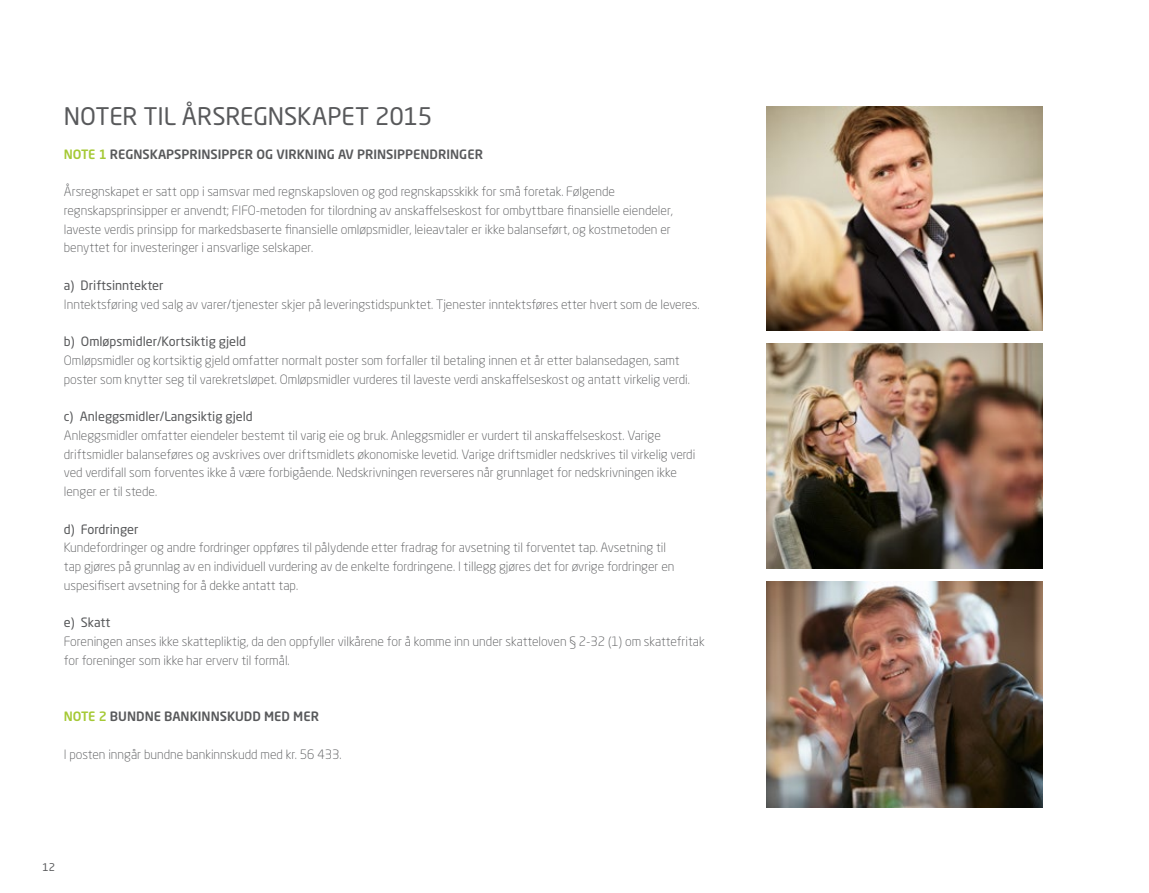
<style>
.page{position:relative;width:1149px;height:893px;background:#fff}
.page>*{position:absolute;margin:0;border:0;box-sizing:border-box;transform-origin:0 0}
.t1{font:24px "Neo Sans Std";letter-spacing:-.005em;color:#58595b}
.t2{font:300 12.75px/18.8px "Neo Sans Std";color:#58595b}
.t3{font:12.75px "Neo Sans Std";color:#58595b}
.t4{font:500 12.75px "Neo Sans Std";color:#58595b}
.t5{font:10.5px "Neo Sans Std";color:#58595b}
.s1{color:#a5c935}
</style>
<div class="page">
<img style="left:766px;top:344px;width:276px;height:224px">
<img style="left:766px;top:106px;width:276px;height:225px">
<img style="left:766px;top:581px;width:276px;height:227px">
<h1 class="t1" style="left:64px;top:101px;width:370px">NOTER TIL ÅRSREGNSKAPET 2015</h1>
<p class="t4" style="left:64px;top:146px;width:420px"><span class="s1">NOTE 1</span> REGNSKAPSPRINSIPPER OG VIRKNING AV PRINSIPPENDRINGER</p>
<p class="t2" style="left:64px;top:182px;width:610px">Årsregnskapet er satt opp i samsvar med regnskapsloven og god regnskapsskikk for små foretak. Følgende regnskapsprinsipper er anvendt; FIFO-metoden for tilordning av anskaffelseskost for ombyttbare finansielle eiendeler, laveste verdis prinsipp for markedsbaserte finansielle omløpsmidler, leieavtaler er ikke balanseført, og kostmetoden er benyttet for investeringer i ansvarlige selskaper.</p>
<p class="t3" style="left:64px;top:277px;width:101px">a) Driftsinntekter</p>
<p class="t2" style="left:64px;top:294px;width:637px">Inntektsføring ved salg av varer/tjenester skjer på leveringstidspunktet. Tjenester inntektsføres etter hvert som de leveres.</p>
<p class="t3" style="left:64px;top:334px;width:184px">b) Omløpsmidler/Kortsiktig gjeld</p>
<p class="t2" style="left:64px;top:351px;width:627px">Omløpsmidler og kortsiktig gjeld omfatter normalt poster som forfaller til betaling innen et år etter balansedagen, samt poster som knytter seg til varekretsløpet. Omløpsmidler vurderes til laveste verdi anskaffelseskost og antatt virkelig verdi.</p>
<p class="t3" style="left:64px;top:409px;width:190px">c) Anleggsmidler/Langsiktig gjeld</p>
<p class="t2" style="left:64px;top:426px;width:632px">Anleggsmidler omfatter eiendeler bestemt til varig eie og bruk. Anleggsmidler er vurdert til anskaffelseskost. Varige driftsmidler balanseføres og avskrives over driftsmidlets økonomiske levetid. Varige driftsmidler nedskrives til virkelig verdi ved verdifall som forventes ikke å være forbigående. Nedskrivningen reverseres når grunnlaget for nedskrivningen ikke lenger er til stede.</p>
<p class="t3" style="left:64px;top:521px;width:76px">d) Fordringer</p>
<p class="t2" style="left:64px;top:538px;width:612px">Kundefordringer og andre fordringer oppføres til pålydende etter fradrag for avsetning til forventet tap. Avsetning til tap gjøres på grunnlag av en individuell vurdering av de enkelte fordringene. I tillegg gjøres det for øvrige fordringer en uspesifisert avsetning for å dekke antatt tap.</p>
<p class="t3" style="left:64px;top:615px;width:48px">e) Skatt</p>
<p class="t2" style="left:64px;top:632px;width:642px">Foreningen anses ikke skattepliktig, da den oppfyller vilkårene for å komme inn under skatteloven § 2-32 (1) om skattefritak for foreninger som ikke har erverv til formål.</p>
<p class="t4" style="left:64px;top:708px;width:257px"><span class="s1">NOTE 2</span> BUNDNE BANKINNSKUDD MED MER</p>
<p class="t2" style="left:64px;top:745px;width:279px">I posten inngår bundne bankinnskudd med kr. 56 433.</p>
<p class="t5" style="left:43px;top:861px;width:14px">12</p>
</div>
